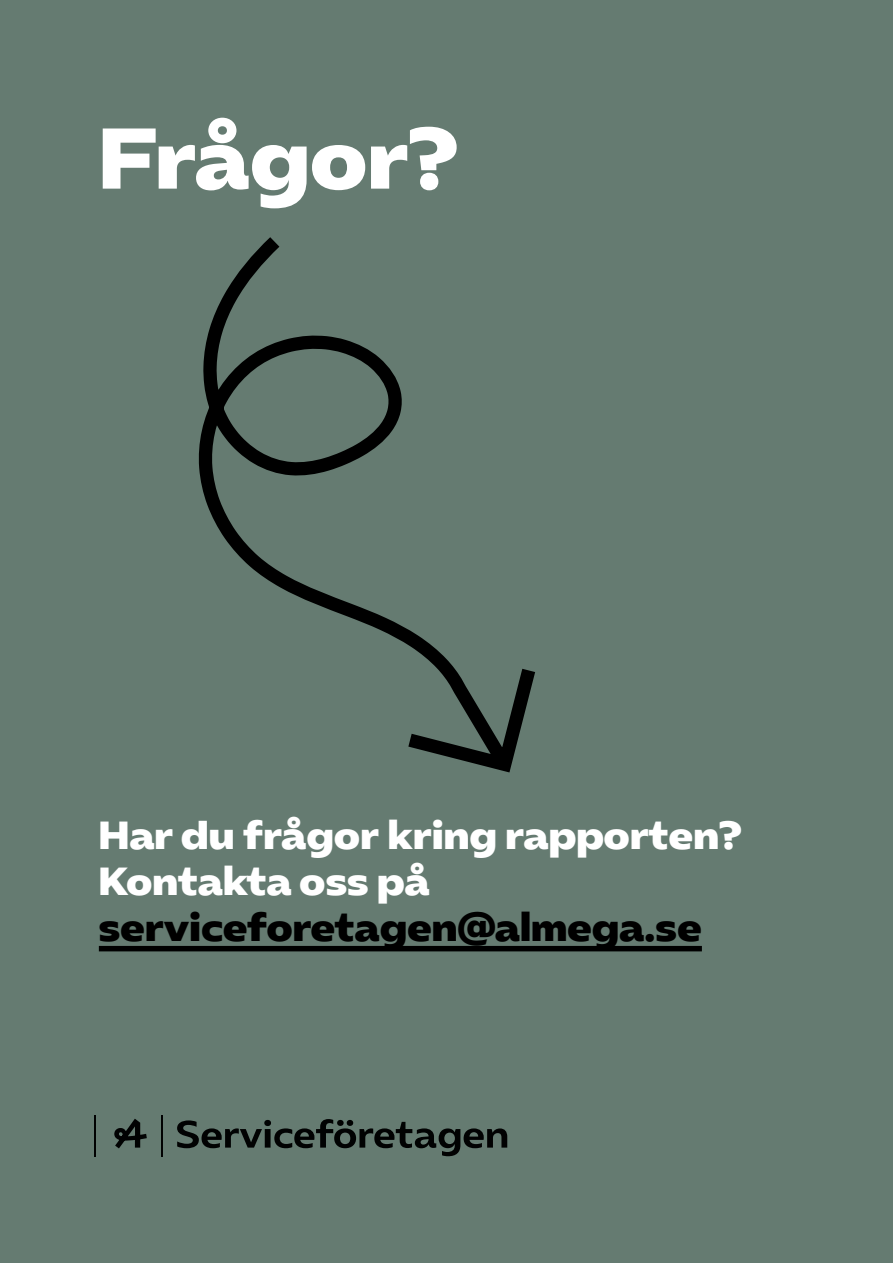
<style>
.page{position:relative;width:893px;height:1263px;background:#657b71}
.page>*{position:absolute;margin:0;border:0;box-sizing:border-box;transform-origin:0 0}
.t1{font:85.95px "Almega Sans Display";color:#fff}
.t2{font:39.15px/45.8px "Almega Sans Display";color:#fff}
.t3{font:39.15px "Almega Sans Display";color:#000}
</style>
<div class="page">
<div style="left:99px;top:946px;width:603px;height:5px;background:#000"></div>
<svg style="left:198px;top:237px;width:337px;height:536px"></svg>
<svg style="left:114px;top:1119px;width:33px;height:29px"></svg>
<hr style="left:94px;top:1116px;width:2px;height:41px;background:#010202">
<hr style="left:161px;top:1116px;width:1px;height:41px;background:#010202">
<svg style="left:177px;top:1119px;width:330px;height:37px"></svg>
<h1 class="t1" style="left:99px;top:98px;width:360px">Frågor?</h1>
<p class="t2" style="left:99px;top:813px;width:644px">Har du frågor kring rapporten?<br>Kontakta oss på</p>
<p class="t3" style="left:99px;top:899px;width:604px">serviceforetagen@almega.se</p>
</div>
